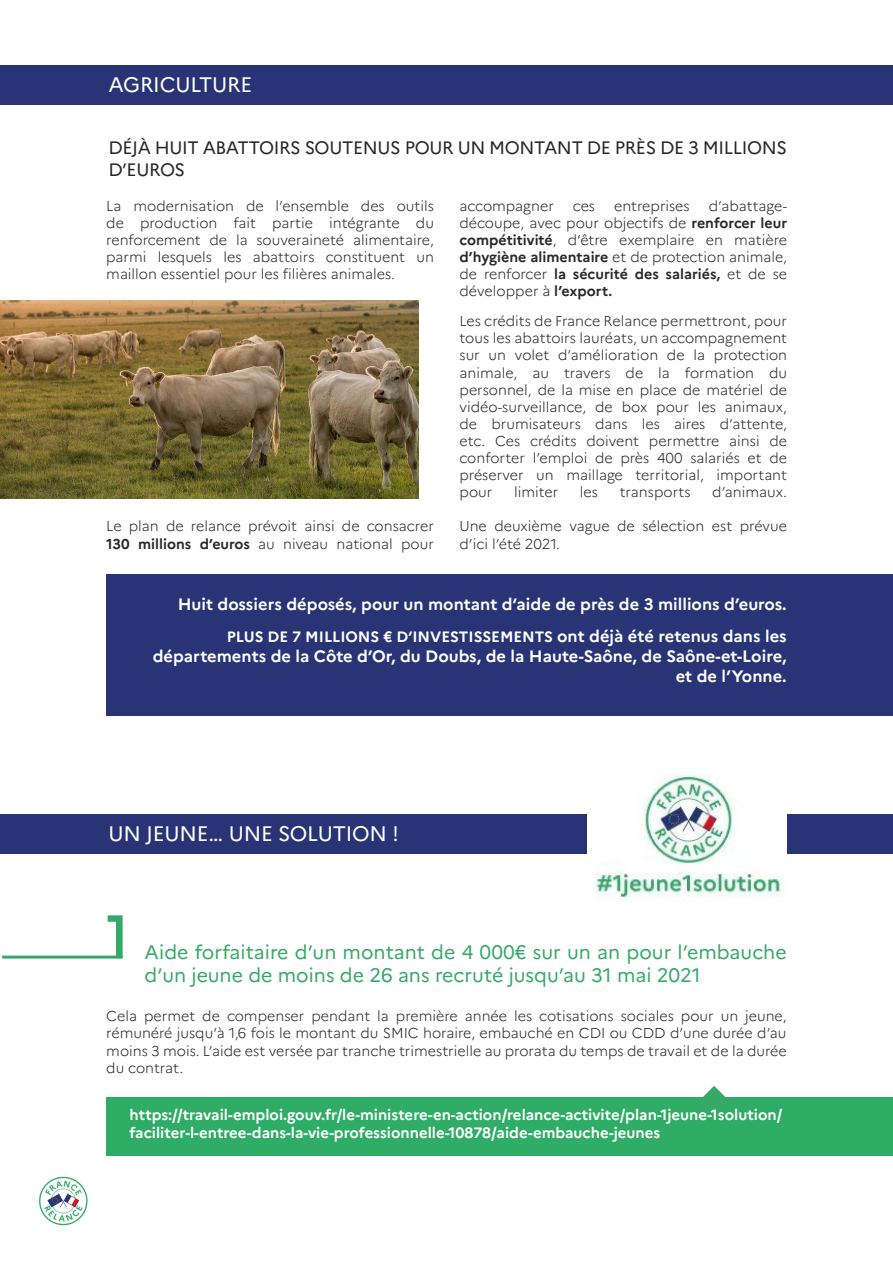
<style>
.page{position:relative;width:893px;height:1263px;background:#fff}
.page>*{position:absolute;margin:0;border:0;box-sizing:border-box;transform-origin:0 0}
.t1{font:21px "Marianne";letter-spacing:-.01em;color:#fff}
.t2{font:19.5px/22.5px "Marianne";color:#36a968}
.t3{font:18px/21.6px "Marianne";letter-spacing:-.02em;color:#282827}
.t4{font:700 16.5px/19.8px "Marianne";color:#fff;text-align:right}
.t5{font:700 15px/18px "Marianne";color:#fff}
.t6{font:300 14.25px/17.1px "Marianne";color:#282827;text-align:justify}
.s1{font-weight:700}
.s2{font-size:16.5px}
</style>
<div class="page">
<div style="left:106px;top:574px;width:787px;height:141px;background:#283475"></div>
<img style="left:32px;top:1169px;width:62px;height:62px;border-radius:31px">
<div style="left:0;top:65px;width:893px;height:40px;background:#283475"></div>
<div style="left:0;top:814px;width:893px;height:40px;background:#283475"></div>
<img style="left:0;top:301px;width:419px;height:198px">
<img style="left:588px;top:775px;width:199px;height:125px">
<svg style="left:108px;top:915px;width:15px;height:40px"></svg>
<hr style="left:2px;top:955px;width:121px;height:3px;background:#36a968">
<div style="left:107px;top:1097px;width:786px;height:58px;background:#2fac66"></div>
<svg style="left:703px;top:1086px;width:22px;height:11px"></svg>
<h1 class="t1" style="left:108px;top:71px;width:145px">AGRICULTURE</h1>
<p class="t3" style="left:108px;top:137px;width:680px">DÉJÀ HUIT ABATTOIRS SOUTENUS POUR UN MONTANT DE PRÈS DE 3 MILLIONS<br>D’EUROS</p>
<p class="t6" style="left:106px;top:197px;width:329px">La modernisation de l’ensemble des outils de production fait partie intégrante du renforcement de la souveraineté alimentaire, parmi lesquels les abattoirs constituent un maillon essentiel pour les filières animales.</p>
<p class="t6" style="left:106px;top:518px;width:329px">Le plan de relance prévoit ainsi de consacrer<br><span class="s1">130 millions d’euros</span> au niveau national pour</p>
<p class="t6" style="left:459px;top:197px;width:96px">accompagner</p>
<p class="t6" style="left:573px;top:197px;width:24px">ces</p>
<p class="t6" style="left:614px;top:197px;width:77px">entreprises</p>
<p class="t6" style="left:459px;top:197px;width:329px;text-indent:249px">d’abattage&shy;découpe, avec pour objectifs de <span class="s1">renforcer leur compétitivité</span>, d’être exemplaire en matière <span class="s1">d’hygiène alimentaire</span> et de protection animale, de renforcer <span class="s1">la sécurité des salariés,</span> et de se développer à <span class="s1">l’export.</span></p>
<p class="t6" style="left:459px;top:313px;width:329px">Les crédits de France Relance permettront, pour tous les abattoirs lauréats, un accompagnement sur un volet d’amélioration de la protection animale, au travers de la formation du personnel, de la mise en place de matériel de vidéo-surveillance, de box pour les animaux, de brumisateurs dans les aires d’attente, etc. Ces crédits doivent permettre ainsi de conforter l’emploi de près 400 salariés et de préserver un maillage territorial, important pour</p>
<p class="t6" style="left:514px;top:484px;width:46px">limiter</p>
<p class="t6" style="left:580px;top:484px;width:20px">les</p>
<p class="t6" style="left:620px;top:484px;width:72px">transports</p>
<p class="t6" style="left:712px;top:484px;width:76px">d’animaux.</p>
<p class="t6" style="left:459px;top:518px;width:329px">Une deuxième vague de sélection est prévue d’ici l’été 2021.</p>
<p class="t4" style="left:178px;top:594px;width:610px">Huit dossiers déposés, pour un montant d’aide de près de 3 millions d’euros.</p>
<p class="t5" style="left:227px;top:628px;width:561px">PLUS DE 7 MILLIONS € D’INVESTISSEMENTS <span class="s2">ont déjà été retenus dans les</span></p>
<p class="t4" style="left:153px;top:646px;width:635px">départements de la Côte d’Or, du Doubs, de la Haute-Saône, de Saône-et-Loire, et de l’Yonne.</p>
<h1 class="t1" style="left:108px;top:821px;width:292px">UN JEUNE… UNE SOLUTION !</h1>
<h2 class="t2" style="left:145px;top:941px;width:644px">Aide forfaitaire d’un montant de 4 000€ sur un an pour l’embauche d’un jeune de moins de 26 ans recruté jusqu’au 31 mai 2021</h2>
<p class="t6" style="left:106px;top:1008px;width:682px">Cela permet de compenser pendant la première année les cotisations sociales pour un jeune, rémunéré jusqu’à 1,6 fois le montant du SMIC horaire, embauché en CDI ou CDD d’une durée d’au moins 3 mois. L’aide est versée par tranche trimestrielle au prorata du temps de travail et de la durée du contrat.</p>
<p class="t5" style="left:130px;top:1106px;width:654px">https://travail-emploi.gouv.fr/le-ministere-en-action/relance-activite/plan-1jeune-1solution/ faciliter-l-entree-dans-la-vie-professionnelle-10878/aide-embauche-jeunes</p>
</div>
